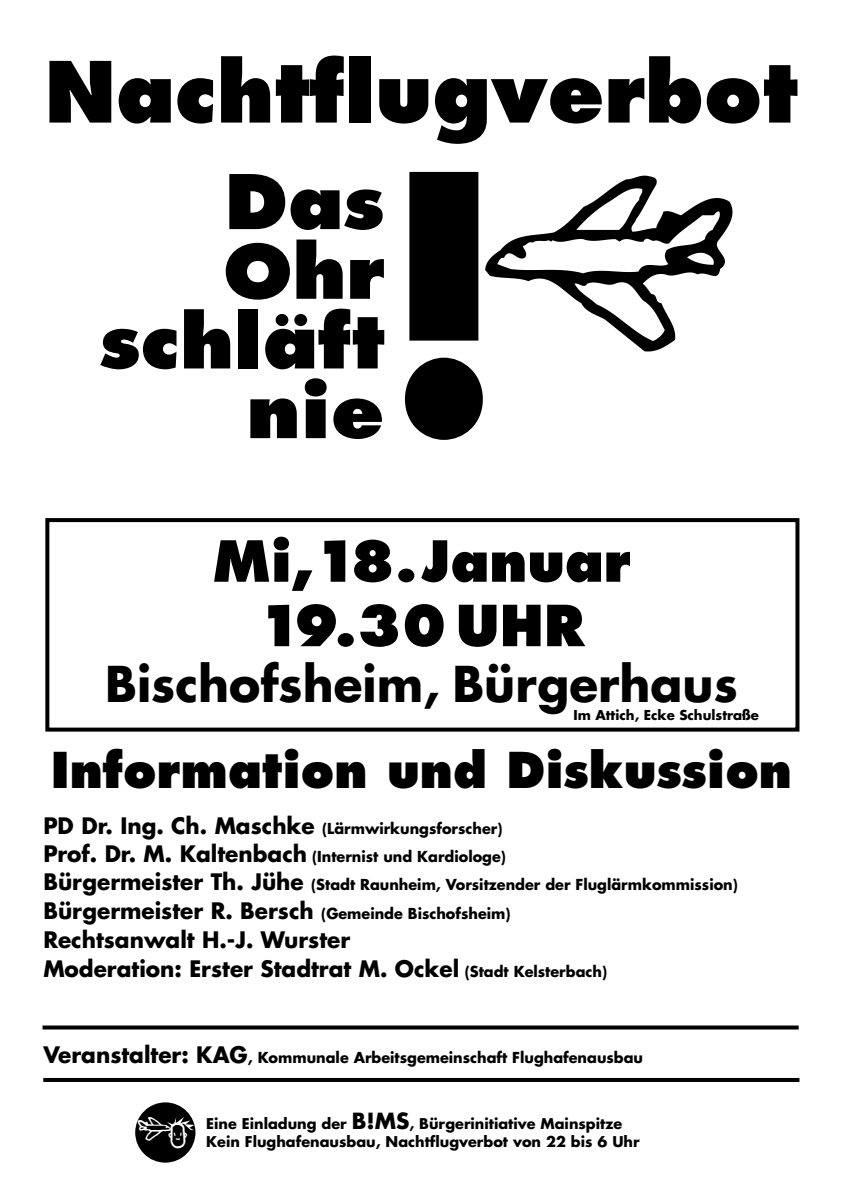
<style>
.page{position:relative;width:842px;height:1191px;background:#fff}
.page>*{position:absolute;margin:0;border:0;box-sizing:border-box;transform-origin:0 0}
.t1{font:800 81.8px "Futura LT";color:#000}
.t2{font:800 73px/69.6px "Futura LT";color:#000;text-align:right;scale:1.05 1}
.t3{font:800 55px/64.4px "Futura LT";color:#000;text-align:center}
.t4{font:800 48px "Futura LT";color:#000}
.t5{font:700 48px "Futura LT";color:#000}
.t6{font:29.3px "Kosmik Glyphs";color:#fff}
.t7{font:700 22.1px/28.8px "Futura LT";color:#000}
.t8{font:700 14.7px/28.4px "Futura LT";color:#000}
.t9{font:700 14.4px/18.1px "Futura LT";color:#000}
.t10{font:700 13.3px "Futura LT";color:#000}
.s1{font-size:22.1px}
.s2{font-size:14.7px}
.s3{font-size:21.7px}
</style>
<div class="page">
<img style="left:485px;top:175px;width:248px;height:176px">
<svg style="left:405px;top:172px;width:78px;height:268px"></svg>
<div style="left:45px;top:518px;width:754px;height:213px;border:4px solid #000"></div>
<div style="left:135px;top:1102px;width:60px;height:60px;background:#000;border-radius:50%"></div>
<hr style="left:43px;top:1078px;width:756px;height:4px;background:#000">
<svg style="left:43px;top:1025px;width:756px;height:4px;background:#212121"></svg>
<svg style="left:138px;top:1117px;width:56px;height:14px"></svg>
<h1 class="t1" style="left:45px;top:56px;width:754px">Nachtflugverbot</h1>
<h2 class="t2" style="left:100px;top:173px;width:273px">Das<br>Ohr schläft nie</h2>
<h3 class="t3" style="left:212px;top:533px;width:419px">Mi,18.Januar<br>19.30 UHR</h3>
<h3 class="t5" style="left:105px;top:662px;width:634px">Bischofsheim, Bürgerhaus</h3>
<h3 class="t4" style="left:51px;top:749px;width:743px">Information und Diskussion</h3>
<p class="t8" style="left:43px;top:815px;width:696px"><span class="s1">PD Dr. Ing. Ch. Maschke</span> (Lärmwirkungsforscher)<br><span class="s1">Prof. Dr. M. Kaltenbach</span> (Internist und Kardiologe)<br><span class="s1">Bürgermeister Th. Jühe</span> (Stadt Raunheim, Vorsitzender der Fluglärmkommission)<br><span class="s1">Bürgermeister R. Bersch</span> (Gemeinde Bischofsheim)</p>
<h3 class="t7" style="left:43px;top:927px;width:565px">Rechtsanwalt H.-J. Wurster<br>Moderation: Erster Stadtrat M. Ockel <span class="s2">(Stadt Kelsterbach)</span></h3>
<p class="t10" style="left:573px;top:709px;width:187px">Im Attich, Ecke Schulstraße</p>
<p class="t8" style="left:43px;top:1044px;width:601px"><span class="s1">Veranstalter: KAG</span>, Kommunale Arbeitsgemeinschaft Flughafenausbau</p>
<h3 class="t6" style="left:168px;top:1115px;width:22px">f</h3>
<p class="t9" style="left:206px;top:1116px;width:435px">Eine Einladung der <span class="s3">B!MS</span>, Bürgerinitiative Mainspitze<br>Kein Flughafenausbau, Nachtflugverbot von 22 bis 6 Uhr</p>
</div>
